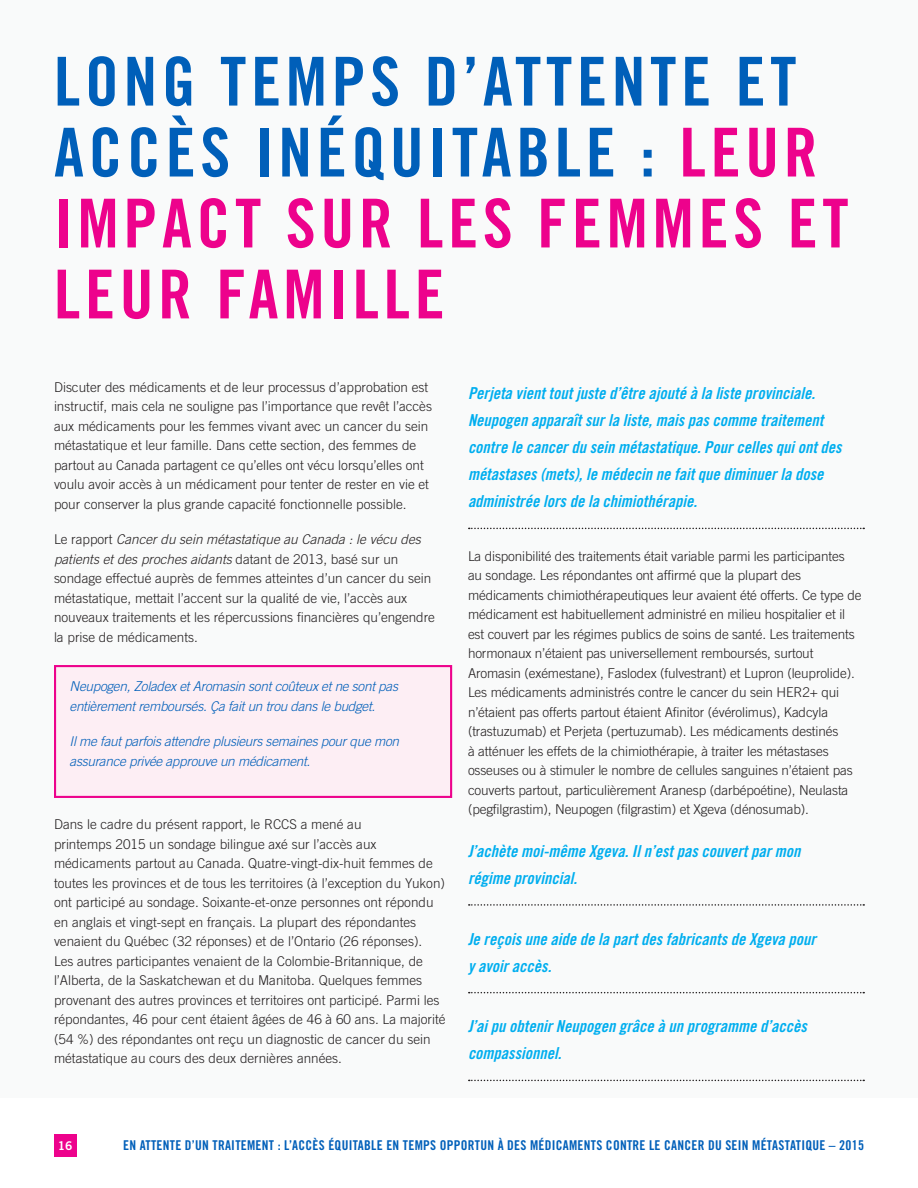
<style>
.page{position:relative;width:918px;height:1188px;background:#fff}
.page>*{position:absolute;margin:0;border:0;box-sizing:border-box;transform-origin:0 0}
.blue_header{font:67.5px/70.9px "Trade Gothic Bold Cond Twenty";letter-spacing:.07em;color:#005fb9}
.group_quotes{font:16.5px/27px "Trade Gothic Bold Cond Twenty Obl";color:#00aeef}
.body{font:300 13.5px/19.5px "Trade Gothic";color:#231f20}
.t1{font:italic 300 13.5px/19.5px "Trade Gothic";letter-spacing:-.02em;color:#005fb9}
.t2{font:13.5px "Trade Gothic Bold Cond Twenty";letter-spacing:.02em;color:#005fb9}
.t3{font:12px "Trade Gothic Bold Two";color:#fff}
.s1{color:#ed028c}
.s2{font-style:italic}
</style>
<div class="page">
<div style="left:0;top:0;width:918px;height:1097px;background:#f9fafa"></div>
<div style="left:54px;top:1134px;width:22px;height:22px;background:#ed028c"></div>
<div style="left:55px;top:666px;width:396px;height:131px;background:#fdeef4"></div>
<div style="left:54px;top:665px;width:398px;height:133px;border:2px solid #ed028c"></div>
<svg style="left:469px;top:528px;width:395px;height:1px"></svg>
<svg style="left:469px;top:904px;width:395px;height:2px"></svg>
<svg style="left:469px;top:992px;width:395px;height:1px"></svg>
<svg style="left:469px;top:1080px;width:395px;height:1px"></svg>
<p class="blue_header" style="left:54px;top:46px;width:796px">LONG TEMPS D’ATTENTE ET<br>ACCÈS INÉQUITABLE : <span class="s1">LEUR<br>IMPACT SUR LES FEMMES ET<br>LEUR FAMILLE</span></p>
<p class="body" style="left:54px;top:377px;width:380px">Discuter des médicaments et de leur processus d’approbation est instructif, mais cela ne souligne pas l’importance que revêt l’accès aux médicaments pour les femmes vivant avec un cancer du sein métastatique et leur famille. Dans cette section, des femmes de partout au Canada partagent ce qu’elles ont vécu lorsqu’elles ont voulu avoir accès à un médicament pour tenter de rester en vie et pour conserver la plus grande capacité fonctionnelle possible.</p>
<p class="body" style="left:54px;top:529px;width:383px">Le rapport <span class="s2">Cancer du sein métastatique au Canada : le vécu des patients et des proches aidants</span> datant de 2013, basé sur un sondage effectué auprès de femmes atteintes d’un cancer du sein métastatique, mettait l’accent sur la qualité de vie, l’accès aux nouveaux traitements et les répercussions financières qu’engendre la prise de médicaments.</p>
<p class="t1" style="left:70px;top:677px;width:330px">Neupogen, Zoladex et Aromasin sont coûteux et ne sont pas entièrement remboursés. Ça fait un trou dans le budget.</p>
<p class="t1" style="left:70px;top:731px;width:331px">Il me faut parfois attendre plusieurs semaines pour que mon assurance privée approuve un médicament.</p>
<p class="body" style="left:54px;top:814px;width:393px">Dans le cadre du présent rapport, le RCCS a mené au<br>printemps 2015 un sondage bilingue axé sur l’accès aux médicaments partout au Canada. Quatre-vingt-dix-huit femmes de toutes les provinces et de tous les territoires (à l’exception du Yukon) ont participé au sondage. Soixante-et-onze personnes ont répondu en anglais et vingt-sept en français. La plupart des répondantes venaient du Québec (32 réponses) et de l’Ontario (26 réponses).<br>Les autres participantes venaient de la Colombie-Britannique, de l’Alberta, de la Saskatchewan et du Manitoba. Quelques femmes provenant des autres provinces et territoires ont participé. Parmi les répondantes, 46 pour cent étaient âgées de 46 à 60 ans. La majorité (54 %) des répondantes ont reçu un diagnostic de cancer du sein métastatique au cours des deux dernières années.</p>
<p class="group_quotes" style="left:468px;top:380px;width:375px">Perjeta vient tout juste d’être ajouté à la liste provinciale.<br>Neupogen apparaît sur la liste, mais pas comme traitement contre le cancer du sein métastatique. Pour celles qui ont des métastases (mets), le médecin ne fait que diminuer la dose administrée lors de la chimiothérapie.</p>
<p class="body" style="left:468px;top:546px;width:395px">La disponibilité des traitements était variable parmi les participantes au sondage. Les répondantes ont affirmé que la plupart des médicaments chimiothérapeutiques leur avaient été offerts. Ce type de médicament est habituellement administré en milieu hospitalier et il est couvert par les régimes publics de soins de santé. Les traitements hormonaux n’étaient pas universellement remboursés, surtout Aromasin (exémestane), Faslodex (fulvestrant) et Lupron (leuprolide).<br>Les médicaments administrés contre le cancer du sein HER2+ qui n’étaient pas offerts partout étaient Afinitor (évérolimus), Kadcyla (trastuzumab) et Perjeta (pertuzumab). Les médicaments destinés<br>à atténuer les effets de la chimiothérapie, à traiter les métastases osseuses ou à stimuler le nombre de cellules sanguines n’étaient pas couverts partout, particulièrement Aranesp (darbépoétine), Neulasta (pegfilgrastim), Neupogen (filgrastim) et Xgeva (dénosumab).</p>
<p class="group_quotes" style="left:468px;top:837px;width:334px">J’achète moi-même Xgeva. Il n’est pas couvert par mon régime provincial.</p>
<p class="group_quotes" style="left:468px;top:925px;width:350px">Je reçois une aide de la part des fabricants de Xgeva pour y avoir accès.</p>
<p class="group_quotes" style="left:468px;top:1013px;width:340px">J’ai pu obtenir Neupogen grâce à un programme d’accès compassionnel.</p>
<p class="t3" style="left:58px;top:1138px;width:16px">16</p>
<p class="t2" style="left:123px;top:1137px;width:742px">EN ATTENTE D’UN TRAITEMENT : L’ACCÈS ÉQUITABLE EN TEMPS OPPORTUN À DES MÉDICAMENTS CONTRE LE CANCER DU SEIN MÉTASTATIQUE – 2015</p>
</div>
